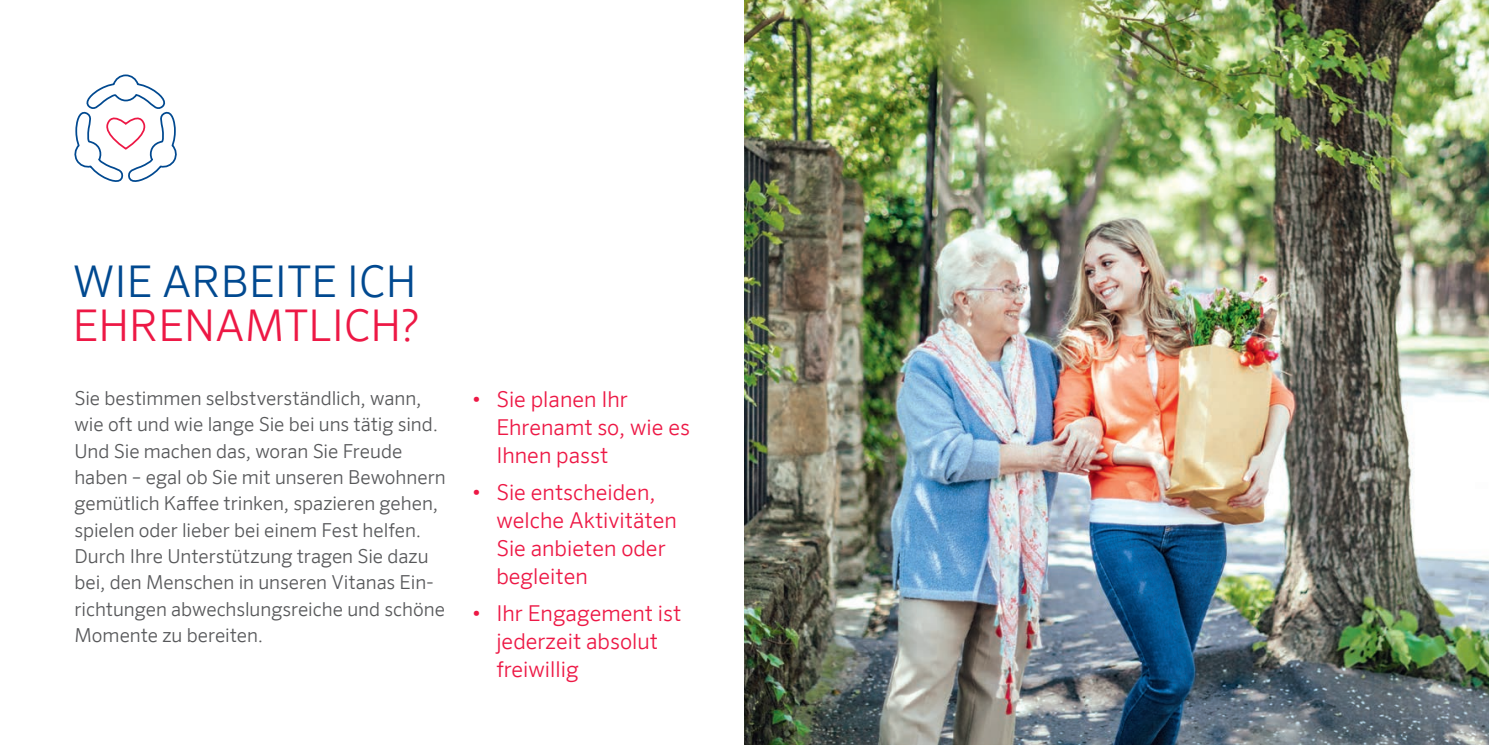
<style>
.page{position:relative;width:1489px;height:745px;background:#fff}
.page>*{position:absolute;margin:0;border:0;box-sizing:border-box;transform-origin:0 0}
.t1{font:300 43.75px "Sero Offc Pro";color:#014990}
.t2{font:300 43.75px "Sero Offc Pro";color:#ed1845}
.t3{font:300 21.88px/28px "Sero Offc Pro";color:#ed1845}
.t4{font:300 19.25px/26.2px "Sero Offc Pro";letter-spacing:-.005em;color:#57585a}
</style>
<div class="page">
<img style="left:744px;top:0;width:744px;height:744px">
<svg style="left:74px;top:74px;width:103px;height:108px"></svg>
<h1 class="t1" style="left:73px;top:255px;width:345px">WIE ARBEITE ICH</h1>
<h1 class="t2" style="left:73px;top:299px;width:349px">EHRENAMTLICH?</h1>
<p class="t4" style="left:74px;top:385px;width:373px">Sie bestimmen selbstverständlich, wann, wie oft und wie lange Sie bei uns tätig sind.<br>Und Sie machen das, woran Sie Freude haben – egal ob Sie mit unseren Bewohnern gemütlich Kaffee trinken, spazieren gehen, spielen oder lieber bei einem Fest helfen.<br>Durch Ihre Unterstützung tragen Sie dazu bei, den Menschen in unseren Vitanas Ein&shy;richtungen abwechslungsreiche und schöne Momente zu bereiten.</p>
<p class="t3" style="left:496px;top:385px;width:195px;text-indent:-25px">• Sie planen Ihr<br>Ehrenamt so, wie es<br>Ihnen passt</p>
<p class="t3" style="left:496px;top:478px;width:182px;text-indent:-25px">• Sie entscheiden, welche Aktivitäten<br>Sie anbieten oder begleiten</p>
<p class="t3" style="left:496px;top:598px;width:186px;text-indent:-25px">• Ihr Engagement ist jederzeit absolut freiwillig</p>
</div>
